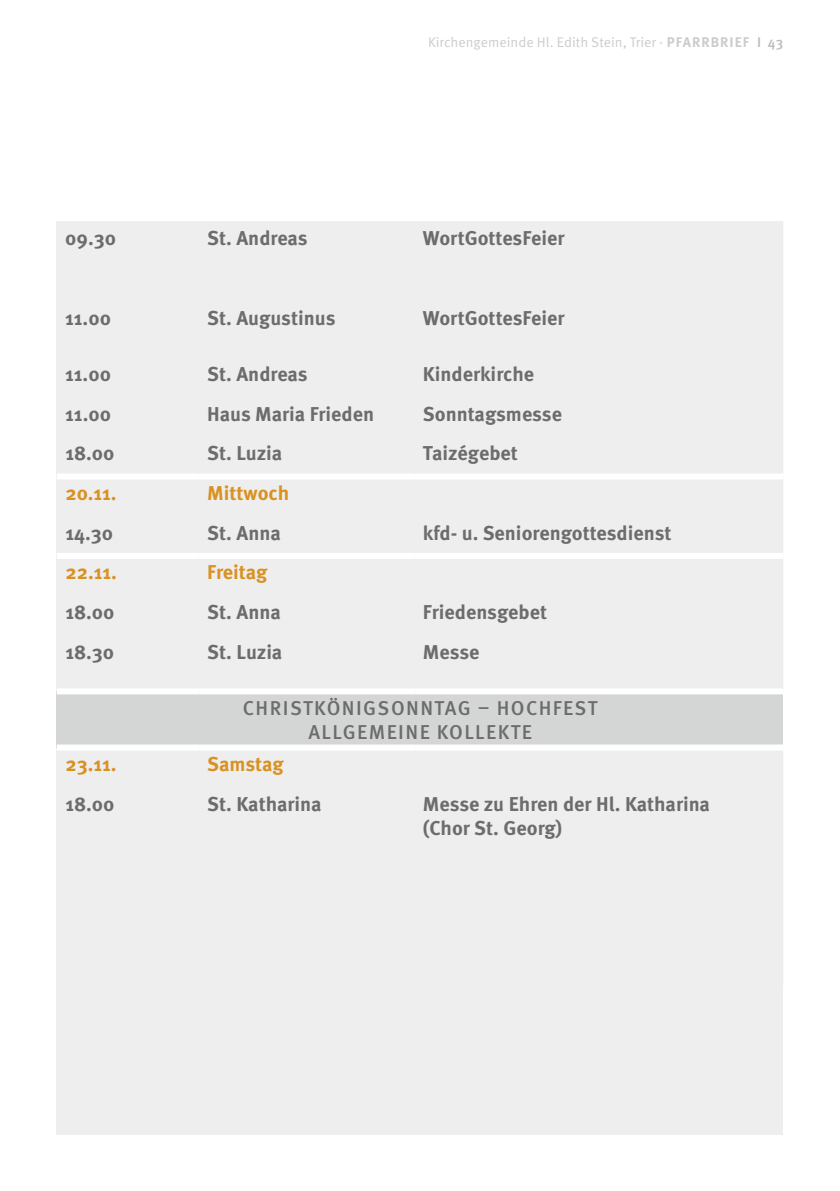
<style>
.page{position:relative;width:840px;height:1191px;background:#fff}
.page>*{position:absolute;margin:0;border:0;box-sizing:border-box;transform-origin:0 0}
.t1{font:700 20px/24px "Meta Pro";color:#6b6c6b}
.t2{font:500 20px/24px "Meta Pro";letter-spacing:.07em;color:#6b6c6b;text-align:center}
.t3{font:700 20px "Meta Pro";color:#d99120}
.t4{font:14px "Meta Pro Norm";color:#cbcccc}
.s1{font-family:"Meta Pro";font-weight:700}
.s2{font-family:"Meta Pro";font-weight:500;color:#b9baba}
</style>
<div class="page">
<div style="left:57px;top:221px;width:725px;height:913px;background:#eee"></div>
<div style="left:57px;top:691px;width:725px;height:56px;background:#d4d5d5"></div>
<div style="left:57px;top:473px;width:141px;height:6px;background:#fff"></div>
<div style="left:198px;top:473px;width:216px;height:6px;background:#fff"></div>
<div style="left:414px;top:473px;width:368px;height:6px;background:#fff"></div>
<div style="left:57px;top:553px;width:141px;height:6px;background:#fff"></div>
<div style="left:198px;top:553px;width:216px;height:6px;background:#fff"></div>
<div style="left:414px;top:553px;width:368px;height:6px;background:#fff"></div>
<div style="left:57px;top:688px;width:141px;height:6px;background:#fff"></div>
<div style="left:198px;top:688px;width:216px;height:6px;background:#fff"></div>
<div style="left:414px;top:688px;width:368px;height:6px;background:#fff"></div>
<div style="left:57px;top:744px;width:141px;height:6px;background:#fff"></div>
<div style="left:198px;top:744px;width:216px;height:6px;background:#fff"></div>
<div style="left:414px;top:744px;width:368px;height:6px;background:#fff"></div>
<p class="t4" style="left:428px;top:31px;width:356px">Kirchengemeinde Hl. Edith Stein, Trier · <span class="s1">PFARRBRIEF</span> <span class="s2">I 43</span></p>
<p class="t1" style="left:65px;top:224px;width:52px">09.30</p>
<p class="t1" style="left:207px;top:224px;width:102px">St. Andreas</p>
<p class="t1" style="left:422px;top:224px;width:143px">WortGottesFeier</p>
<p class="t1" style="left:65px;top:305px;width:47px">11.00</p>
<p class="t1" style="left:207px;top:305px;width:130px">St. Augustinus</p>
<p class="t1" style="left:422px;top:305px;width:143px">WortGottesFeier</p>
<p class="t1" style="left:65px;top:361px;width:47px">11.00</p>
<p class="t1" style="left:207px;top:361px;width:102px">St. Andreas</p>
<p class="t1" style="left:422px;top:361px;width:113px">Kinderkirche</p>
<p class="t1" style="left:65px;top:400px;width:47px">11.00</p>
<p class="t1" style="left:207px;top:400px;width:168px">Haus Maria Frieden</p>
<p class="t1" style="left:422px;top:400px;width:140px">Sonntagsmesse</p>
<p class="t1" style="left:65px;top:440px;width:51px">18.00</p>
<p class="t1" style="left:207px;top:440px;width:76px">St. Luzia</p>
<p class="t1" style="left:422px;top:440px;width:96px">Taizégebet</p>
<p class="t3" style="left:65px;top:477px;width:53px">20.11.</p>
<p class="t3" style="left:207px;top:477px;width:83px">Mittwoch</p>
<p class="t1" style="left:65px;top:519px;width:49px">14.30</p>
<p class="t1" style="left:207px;top:519px;width:75px">St. Anna</p>
<p class="t1" style="left:422px;top:519px;width:250px">kfd- u. Seniorengottesdienst</p>
<p class="t3" style="left:65px;top:557px;width:53px">22.11.</p>
<p class="t3" style="left:207px;top:557px;width:62px">Freitag</p>
<p class="t1" style="left:65px;top:599px;width:51px">18.00</p>
<p class="t1" style="left:207px;top:599px;width:75px">St. Anna</p>
<p class="t1" style="left:422px;top:599px;width:126px">Friedensgebet</p>
<p class="t1" style="left:65px;top:638px;width:50px">18.30</p>
<p class="t1" style="left:207px;top:638px;width:76px">St. Luzia</p>
<p class="t1" style="left:423px;top:638px;width:58px">Messe</p>
<p class="t2" style="left:243px;top:694px;width:356px">CHRISTKÖNIGSONNTAG – HOCHFEST<br>ALLGEMEINE KOLLEKTE</p>
<p class="t3" style="left:65px;top:748px;width:53px">23.11.</p>
<p class="t3" style="left:207px;top:748px;width:78px">Samstag</p>
<p class="t1" style="left:65px;top:790px;width:51px">18.00</p>
<p class="t1" style="left:207px;top:790px;width:116px">St. Katharina</p>
<p class="t1" style="left:423px;top:790px;width:288px">Messe zu Ehren der Hl. Katharina (Chor St. Georg)</p>
</div>
